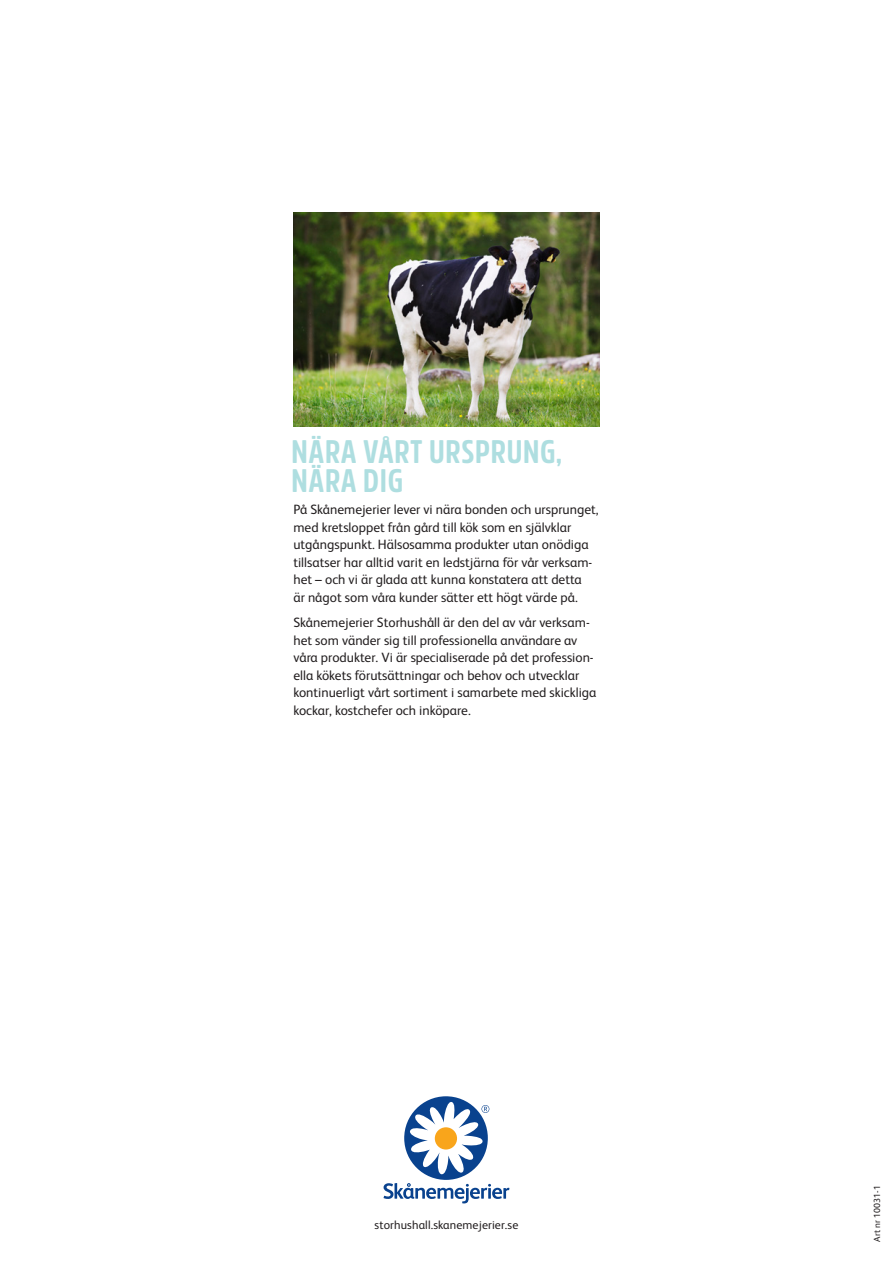
<style>
.page{position:relative;width:893px;height:1263px;background:#fff}
.page>*{position:absolute;margin:0;border:0;box-sizing:border-box;transform-origin:0 0}
.t1{font:700 32.4px/29.7px "Amsi Pro Cond";letter-spacing:.02em;color:#aedee0}
.t2{font:13.5px/17.5px "FS Albert";color:#231f20}
.t3{font:12px "FS Albert";letter-spacing:.01em;color:#231f20}
.t4{font:9px "FS Albert";letter-spacing:.01em;color:#231f20}
</style>
<div class="page">
<img style="left:293px;top:213px;width:307px;height:214px">
<svg style="left:384px;top:1183px;width:125px;height:20px"></svg>
<div style="left:404px;top:1096px;width:84px;height:84px;background:#09428e;border-radius:50%"></div>
<svg style="left:409px;top:1101px;width:80px;height:74px"></svg>
<div style="left:435px;top:1127px;width:22px;height:22px;background:#f9a51b;border-radius:50%"></div>
<p class="t1" style="left:292px;top:436px;width:272px">NÄRA VÅRT URSPRUNG,<br>NÄRA DIG</p>
<p class="t2" style="left:293px;top:501px;width:307px">På Skånemejerier lever vi nära bonden och ursprunget, med kretsloppet från gård till kök som en självklar utgångspunkt. Hälsosamma produkter utan onödiga tillsatser har alltid varit en ledstjärna för vår verksam&shy;het – och vi är glada att kunna konstatera att detta<br>är något som våra kunder sätter ett högt värde på.</p>
<p class="t2" style="left:293px;top:613px;width:305px">Skånemejerier Storhushåll är den del av vår verksam&shy;het som vänder sig till professionella användare av våra produkter. Vi är specialiserade på det profession&shy;ella kökets förutsättningar och behov och utvecklar kontinuerligt vårt sortiment i samarbete med skickliga kockar, kostchefer och inköpare.</p>
<p class="t3" style="left:375px;top:1218px;width:145px">storhushall.skanemejerier.se</p>
<p class="t4" style="left:872px;top:1242px;width:58px;rotate:-90deg">Art nr 10031-1</p>
</div>
